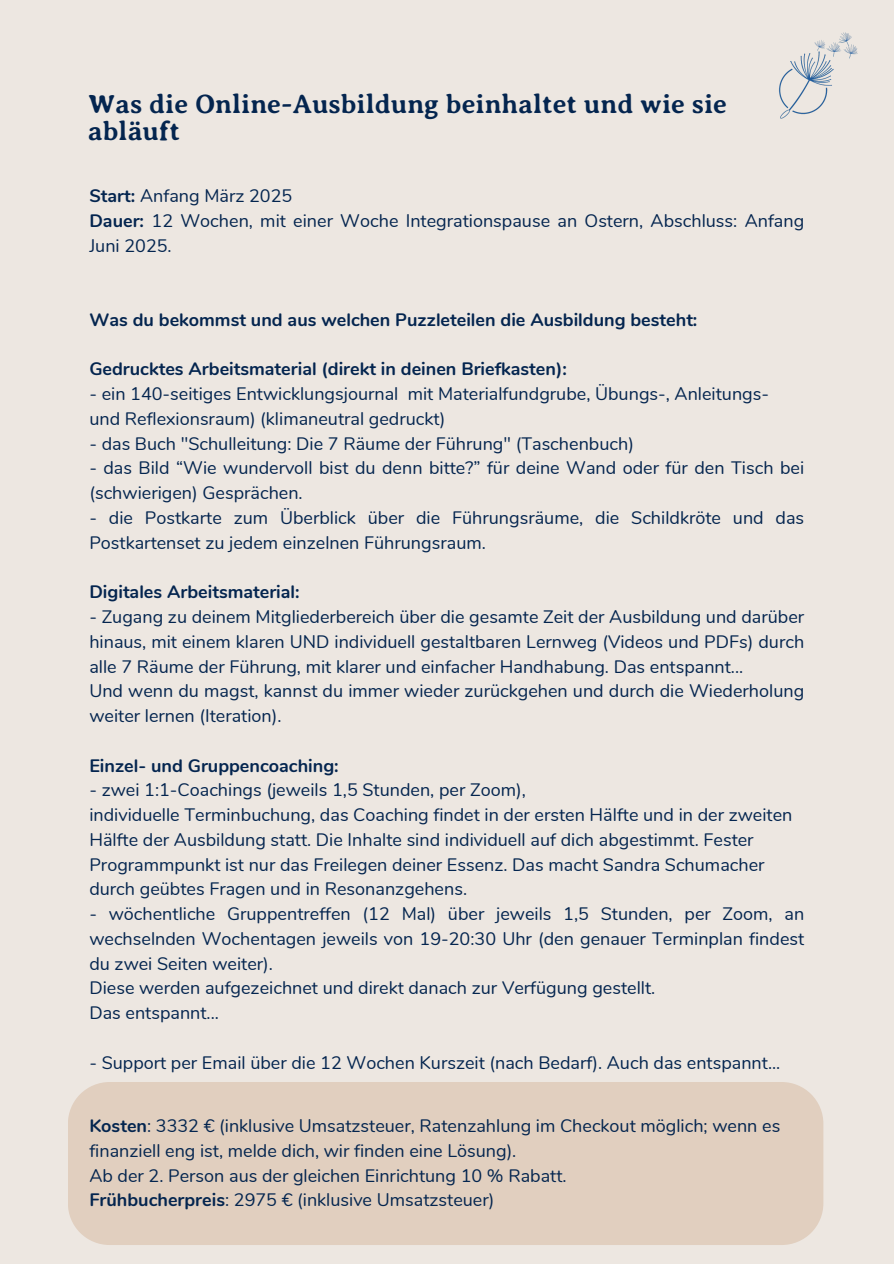
<style>
.page{position:relative;width:894px;height:1264px;background:#fff}
.page>*{position:absolute;margin:0;border:0;box-sizing:border-box;transform-origin:0 0}
.t1{font:700 27px/27px "Averia Serif Libre";color:#04254f}
.t2{font:18px/24.8px "Nunito";color:#04254f}
.t3{font:700 18px "Nunito";color:#04254f}
.s1{font-weight:700}
</style>
<div class="page">
<div style="left:0;top:0;width:893px;height:1263px;background:#ede7e1"></div>
<img style="left:779px;top:32px;width:79px;height:87px">
<div style="left:68px;top:1082px;width:755px;height:162px;background:#e1cfbf"></div>
<h1 class="t1" style="left:88px;top:91px;width:640px">Was die Online-Ausbildung beinhaltet und wie sie abläuft</h1>
<p class="t2" style="left:89px;top:182px;width:716px"><span class="s1">Start:</span> Anfang März 2025<br><span class="s1">Dauer:</span> 12 Wochen, mit einer Woche Integrationspause an Ostern, Abschluss: Anfang<br>Juni 2025.</p>
<p class="t3" style="left:89px;top:306px;width:609px">Was du bekommst und aus welchen Puzzleteilen die Ausbildung besteht:</p>
<p class="t3" style="left:89px;top:356px;width:479px">Gedrucktes Arbeitsmaterial (direkt in deinen Briefkasten):</p>
<p class="t2" style="left:89px;top:380px;width:681px">- ein 140-seitiges Entwicklungsjournal mit Materialfundgrube, Übungs-, Anleitungs&shy;und Reflexionsraum) (klimaneutral gedruckt)</p>
<p class="t2" style="left:89px;top:430px;width:546px">- das Buch "Schulleitung: Die 7 Räume der Führung" (Taschenbuch)</p>
<p class="t2" style="left:89px;top:455px;width:716px">- das Bild “Wie wundervoll bist du denn bitte?” für deine Wand oder für den Tisch bei (schwierigen) Gesprächen.</p>
<p class="t2" style="left:89px;top:504px;width:716px">- die Postkarte zum Überblick über die Führungsräume, die Schildkröte und das<br>Postkartenset zu jedem einzelnen Führungsraum.</p>
<p class="t3" style="left:89px;top:578px;width:212px">Digitales Arbeitsmaterial:</p>
<p class="t2" style="left:89px;top:603px;width:716px">- Zugang zu deinem Mitgliederbereich über die gesamte Zeit der Ausbildung und darüber hinaus, mit einem klaren UND individuell gestaltbaren Lernweg (Videos und PDFs) durch alle 7 Räume der Führung, mit klarer und einfacher Handhabung. Das entspannt...<br>Und wenn du magst, kannst du immer wieder zurückgehen und durch die Wiederholung weiter lernen (Iteration).</p>
<p class="t3" style="left:89px;top:752px;width:251px">Einzel- und Gruppencoaching:</p>
<p class="t2" style="left:89px;top:776px;width:704px">- zwei 1:1-Coachings (jeweils 1,5 Stunden, per Zoom),<br>individuelle Terminbuchung, das Coaching findet in der ersten Hälfte und in der zweiten Hälfte der Ausbildung statt. Die Inhalte sind individuell auf dich abgestimmt. Fester Programmpunkt ist nur das Freilegen deiner Essenz. Das macht Sandra Schumacher durch geübtes Fragen und in Resonanzgehens.</p>
<p class="t2" style="left:89px;top:900px;width:716px">- wöchentliche Gruppentreffen (12 Mal) über jeweils 1,5 Stunden, per Zoom, an wechselnden Wochentagen jeweils von 19-20:30 Uhr (den genauer Terminplan findest du zwei Seiten weiter).<br>Diese werden aufgezeichnet und direkt danach zur Verfügung gestellt.<br>Das entspannt...</p>
<p class="t2" style="left:89px;top:1049px;width:692px">- Support per Email über die 12 Wochen Kurszeit (nach Bedarf). Auch das entspannt...</p>
<p class="t2" style="left:89px;top:1112px;width:692px"><span class="s1">Kosten</span>: 3332 € (inklusive Umsatzsteuer, Ratenzahlung im Checkout möglich; wenn es finanziell eng ist, melde dich, wir finden eine Lösung).<br>Ab der 2. Person aus der gleichen Einrichtung 10 % Rabatt.<br><span class="s1">Frühbucherpreis</span>: 2975 € (inklusive Umsatzsteuer)</p>
</div>
